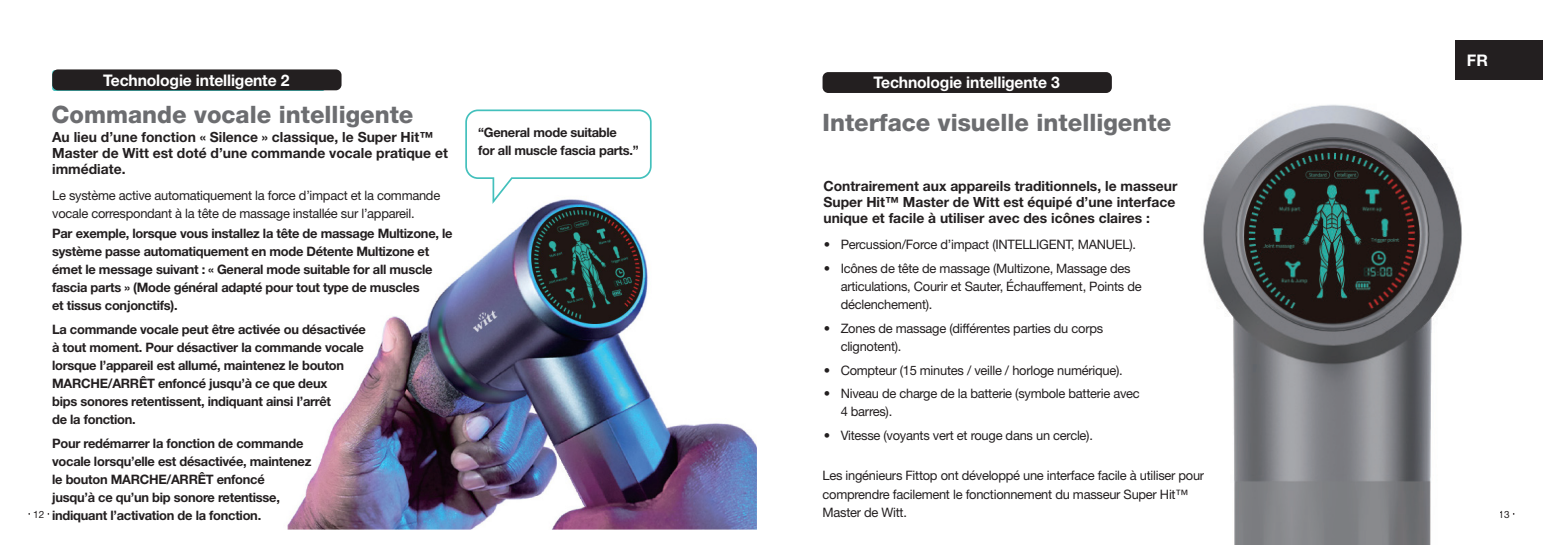
<style>
.page{position:relative;width:1543px;height:545px;background:#fff}
.page>*{position:absolute;margin:0;border:0;box-sizing:border-box;transform-origin:0 0}
.t1{font:800 24px "Helvetica Neue LT Pro";color:#6c6d70}
.t2{font:700 16px "Helvetica Neue LT Pro";letter-spacing:-.01em;color:#fff}
.t3{font:700 14px/16px "Helvetica Neue LT Pro";color:#231f20}
.t4{font:700 13px/18px "Helvetica Neue LT Pro";letter-spacing:-.02em;color:#231f20}
.t5{font:13px/18px "Helvetica Neue LT Pro";letter-spacing:-.02em;color:#231f20}
.t6{font:10px "Helvetica Neue LT Pro";color:#231f20}
</style>
<div class="page">
<img style="left:287px;top:206px;width:469px;height:323px">
<svg style="left:52px;top:70px;width:273px;height:21px"></svg>
<svg style="left:465px;top:109px;width:187px;height:97px"></svg>
<img style="left:1203px;top:104px;width:259px;height:440px">
<div style="left:52px;top:69px;width:289px;height:21px;background:#231f20;border-radius:6px"></div>
<div style="left:52px;top:191px;width:410px;height:38px;background:#fff"></div>
<div style="left:822px;top:72px;width:289px;height:21px;background:#231f20;border-radius:6px"></div>
<div style="left:1455px;top:40px;width:87px;height:40px;background:#231f20"></div>
<p class="t2" style="left:103px;top:70px;width:188px">Technologie intelligente 2</p>
<p class="t1" style="left:52px;top:100px;width:363px">Commande vocale intelligente</p>
<p class="t3" style="left:52px;top:128px;width:397px">Au lieu d’une fonction « Silence » classique, le Super Hit™<br>Master de Witt est doté d’une commande vocale pratique et immédiate.</p>
<p class="t4" style="left:478px;top:123px;width:162px">“General mode suitable<br>for all muscle fascia parts.”</p>
<p class="t2" style="left:873px;top:72px;width:188px">Technologie intelligente 3</p>
<p class="t1" style="left:822px;top:108px;width:350px">Interface visuelle intelligente</p>
<p class="t2" style="left:1466px;top:50px;width:23px">FR</p>
<p class="t3" style="left:823px;top:177px;width:355px">Contrairement aux appareils traditionnels, le masseur<br>Super Hit™ Master de Witt est équipé d’une interface unique et facile à utiliser avec des icônes claires :</p>
<p class="t5" style="left:52px;top:186px;width:389px">Le système active automatiquement la force d’impact et la commande vocale correspondant à la tête de massage installée sur l’appareil.</p>
<p class="t4" style="left:52px;top:224px;width:402px">Par exemple, lorsque vous installez la tête de massage Multizone, le système passe automatiquement en mode Détente Multizone et émet le message suivant : « General mode suitable for all muscle fascia parts » (Mode général adapté pour tout type de muscles<br>et tissus conjonctifs).</p>
<p class="t4" style="left:52px;top:320px;width:315px">La commande vocale peut être activée ou désactivée à tout moment. Pour désactiver la commande vocale lorsque l’appareil est allumé, maintenez le bouton MARCHE/ARRÊT enfoncé jusqu’à ce que deux<br>bips sonores retentissent, indiquant ainsi l’arrêt<br>de la fonction.</p>
<p class="t4" style="left:52px;top:433px;width:261px">Pour redémarrer la fonction de commande vocale lorsqu’elle est désactivée, maintenez le bouton MARCHE/ARRÊT enfoncé<br>jusqu’à ce qu’un bip sonore retentisse, indiquant l’activation de la fonction.</p>
<p class="t5" style="left:823px;top:235px;width:314px">• Percussion/Force d’impact (INTELLIGENT, MANUEL).</p>
<p class="t5" style="left:840px;top:259px;width:302px;text-indent:-17px">• Icônes de tête de massage (Multizone, Massage des articulations, Courir et Sauter, Échauffement, Points de déclenchement).</p>
<p class="t5" style="left:840px;top:319px;width:264px;text-indent:-17px">• Zones de massage (différentes parties du corps clignotent).</p>
<p class="t5" style="left:823px;top:360px;width:300px">• Compteur (15 minutes / veille / horloge numérique).</p>
<p class="t5" style="left:840px;top:384px;width:300px;text-indent:-17px">• Niveau de charge de la batterie (symbole batterie avec<br>4 barres).</p>
<p class="t5" style="left:823px;top:426px;width:271px">• Vitesse (voyants vert et rouge dans un cercle).</p>
<p class="t5" style="left:822px;top:466px;width:383px">Les ingénieurs Fittop ont développé une interface facile à utiliser pour comprendre facilement le fonctionnement du masseur Super Hit™<br>Master de Witt.</p>
<p class="t6" style="left:33px;top:508px;width:13px">12</p>
<p class="t6" style="left:1498px;top:508px;width:13px">13</p>
</div>
